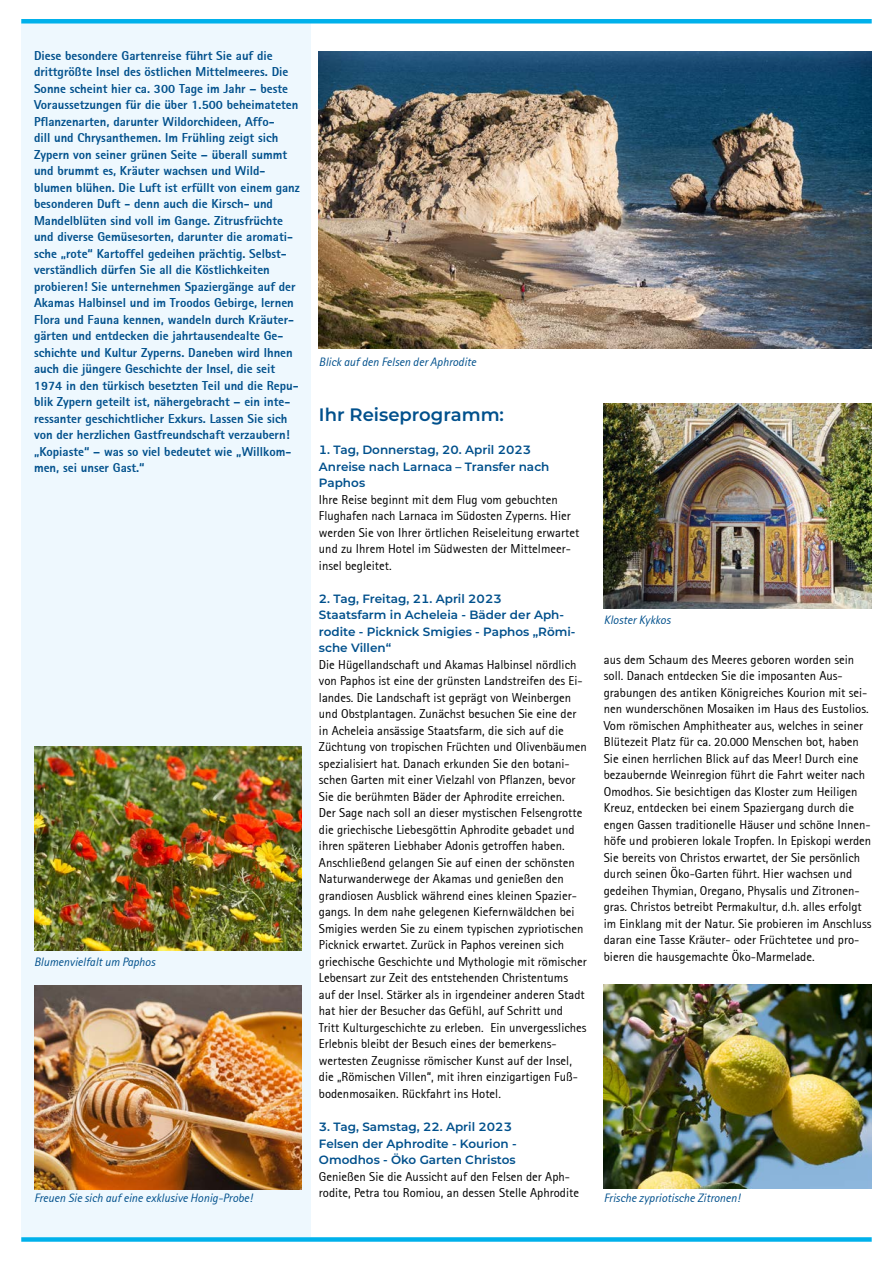
<style>
.page{position:relative;width:893px;height:1263px;background:#fff}
.page>*{position:absolute;margin:0;border:0;box-sizing:border-box;transform-origin:0 0}
.t1{font:600 18px "Montserrat";color:#00508c}
.t2{font:12.75px/16.5px "Rotis Sans Serif";color:#000}
.t3{font:800 12.75px/16.5px "Rotis Sans Serif";color:#00508c}
.t4{font:600 12px/16.5px "Montserrat";color:#00508c}
.t5{font:italic 12px "Rotis Sans Serif";color:#00508c}
</style>
<div class="page">
<div style="left:21px;top:24px;width:289px;height:1213px;background:#eef8fe"></div>
<div style="left:21px;top:19px;width:851px;height:5px;background:#00b1eb"></div>
<div style="left:21px;top:1237px;width:851px;height:5px;background:#00b1eb"></div>
<img style="left:319px;top:51px;width:553px;height:298px">
<img style="left:34px;top:747px;width:268px;height:204px">
<img style="left:604px;top:404px;width:268px;height:204px">
<img style="left:34px;top:985px;width:268px;height:204px">
<img style="left:604px;top:984px;width:268px;height:204px">
<p class="t3" style="left:34px;top:47px;width:267px">Diese besondere Gartenreise führt Sie auf die drittgrößte Insel des östlichen Mittelmeeres. Die Sonne scheint hier ca. 300 Tage im Jahr – beste Voraussetzungen für die über 1.500 beheimateten Pflanzenarten, darunter Wildorchideen, Affo-<br>dill und Chrysanthemen. Im Frühling zeigt sich Zypern von seiner grünen Seite – überall summt und brummt es, Kräuter wachsen und Wild&shy;blumen blühen. Die Luft ist erfüllt von einem ganz besonderen Duft - denn auch die Kirsch- und Mandelblüten sind voll im Gange. Zitrusfrüchte und diverse Gemüsesorten, darunter die aromati&shy;sche „rote“ Kartoffel gedeihen prächtig. Selbst&shy;verständlich dürfen Sie all die Köstlichkeiten probieren! Sie unternehmen Spaziergänge auf der Akamas Halbinsel und im Troodos Gebirge, lernen Flora und Fauna kennen, wandeln durch Kräuter&shy;gärten und entdecken die jahrtausendealte Ge&shy;schichte und Kultur Zyperns. Daneben wird Ihnen auch die jüngere Geschichte der Insel, die seit 1974 in den türkisch besetzten Teil und die Repu&shy;blik Zypern geteilt ist, nähergebracht – ein inte&shy;ressanter geschichtlicher Exkurs. Lassen Sie sich von der herzlichen Gastfreundschaft verzaubern! „Kopiaste“ – was so viel bedeutet wie „Willkom&shy;men, sei unser Gast.“</p>
<p class="t5" style="left:319px;top:354px;width:159px">Blick auf den Felsen der Aphrodite</p>
<h1 class="t1" style="left:319px;top:402px;width:187px">Ihr Reiseprogramm:</h1>
<p class="t4" style="left:319px;top:441px;width:232px">1. Tag, Donnerstag, 20. April 2023<br>Anreise nach Larnaca – Transfer nach<br>Paphos</p>
<p class="t2" style="left:319px;top:491px;width:262px">Ihre Reise beginnt mit dem Flug vom gebuchten Flughafen nach Larnaca im Südosten Zyperns. Hier werden Sie von Ihrer örtlichen Reiseleitung erwartet und zu Ihrem Hotel im Südwesten der Mittelmeer&shy;insel begleitet.</p>
<p class="t4" style="left:319px;top:590px;width:258px">2. Tag, Freitag, 21. April 2023<br>Staatsfarm in Acheleia - Bäder der Aph&shy;rodite - Picknick Smigies - Paphos „Römi&shy;sche Villen“</p>
<p class="t2" style="left:319px;top:656px;width:269px">Die Hügellandschaft und Akamas Halbinsel nördlich von Paphos ist eine der grünsten Landstreifen des Ei&shy;landes. Die Landschaft ist geprägt von Weinbergen und Obstplantagen. Zunächst besuchen Sie eine der in Acheleia ansässige Staatsfarm, die sich auf die Züchtung von tropischen Früchten und Olivenbäumen spezialisiert hat. Danach erkunden Sie den botani&shy;schen Garten mit einer Vielzahl von Pflanzen, bevor Sie die berühmten Bäder der Aphrodite erreichen.<br>Der Sage nach soll an dieser mystischen Felsengrotte die griechische Liebesgöttin Aphrodite gebadet und ihren späteren Liebhaber Adonis getroffen haben.<br>Anschließend gelangen Sie auf einen der schönsten Naturwanderwege der Akamas und genießen den grandiosen Ausblick während eines kleinen Spazier&shy;gangs. In dem nahe gelegenen Kiefernwäldchen bei Smigies werden Sie zu einem typischen zypriotischen Picknick erwartet. Zurück in Paphos vereinen sich griechische Geschichte und Mythologie mit römischer Lebensart zur Zeit des entstehenden Christentums auf der Insel. Stärker als in irgendeiner anderen Stadt hat hier der Besucher das Gefühl, auf Schritt und<br>Tritt Kulturgeschichte zu erleben. Ein unvergessliches Erlebnis bleibt der Besuch eines der bemerkens&shy;wertesten Zeugnisse römischer Kunst auf der Insel, die „Römischen Villen“, mit ihren einzigartigen Fuß&shy;bodenmosaiken. Rückfahrt ins Hotel.</p>
<p class="t4" style="left:319px;top:1118px;width:199px">3. Tag, Samstag, 22. April 2023<br>Felsen der Aphrodite - Kourion -<br>Omodhos - Öko Garten Christos</p>
<p class="t2" style="left:319px;top:1168px;width:262px">Genießen Sie die Aussicht auf den Felsen der Aph&shy;rodite, Petra tou Romiou, an dessen Stelle Aphrodite</p>
<p class="t5" style="left:604px;top:613px;width:68px">Kloster Kykkos</p>
<p class="t2" style="left:604px;top:651px;width:269px">aus dem Schaum des Meeres geboren worden sein soll. Danach entdecken Sie die imposanten Aus&shy;grabungen des antiken Königreiches Kourion mit sei&shy;nen wunderschönen Mosaiken im Haus des Eustolios.<br>Vom römischen Amphitheater aus, welches in seiner Blütezeit Platz für ca. 20.000 Menschen bot, haben Sie einen herrlichen Blick auf das Meer! Durch eine bezaubernde Weinregion führt die Fahrt weiter nach Omodhos. Sie besichtigen das Kloster zum Heiligen Kreuz, entdecken bei einem Spaziergang durch die engen Gassen traditionelle Häuser und schöne Innen&shy;höfe und probieren lokale Tropfen. In Episkopi werden Sie bereits von Christos erwartet, der Sie persönlich durch seinen Öko-Garten führt. Hier wachsen und gedeihen Thymian, Oregano, Physalis und Zitronen&shy;gras. Christos betreibt Permakultur, d.h. alles erfolgt im Einklang mit der Natur. Sie probieren im Anschluss daran eine Tasse Kräuter- oder Früchtetee und pro&shy;bieren die hausgemachte Öko-Marmelade.</p>
<p class="t5" style="left:34px;top:954px;width:123px">Blumenvielfalt um Paphos</p>
<p class="t5" style="left:34px;top:1191px;width:220px">Freuen Sie sich auf eine exklusive Honig-Probe!</p>
<p class="t5" style="left:604px;top:1191px;width:138px">Frische zypriotische Zitronen!</p>
</div>
